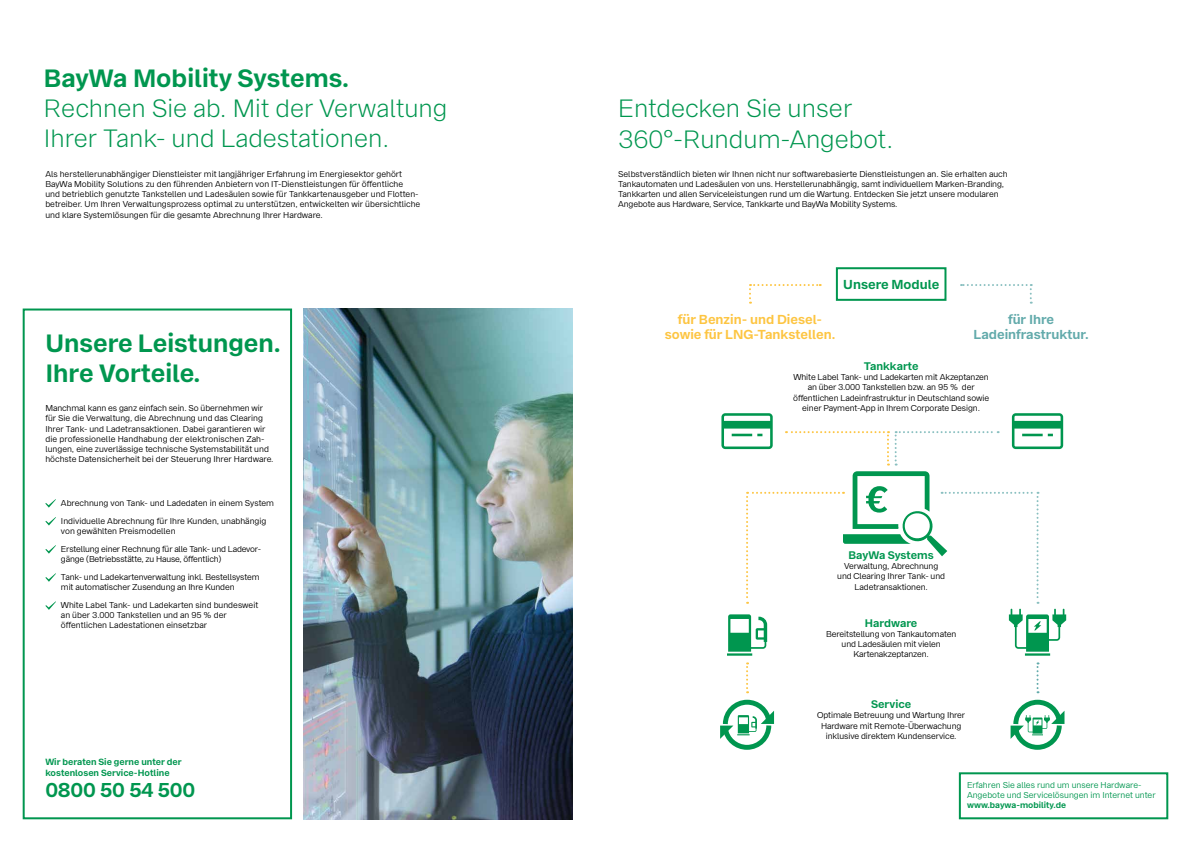
<style>
.page{position:relative;width:1191px;height:842px;background:#fff}
.page>*{position:absolute;margin:0;border:0;box-sizing:border-box;transform-origin:0 0}
.t1{font:300 25px/30px "Bay Wa Sans";color:#00964f}
.t2{font:700 25px/30px "Bay Wa Sans";color:#00964f}
.t3{font:700 20px "Bay Wa Sans";color:#00964f}
.t4{font:700 13px/15.6px "Bay Wa Sans";color:#fdc542;text-align:center}
.t5{font:700 13px/15.6px "Bay Wa Sans";color:#62aaab;text-align:center}
.t6{font:700 13px "Bay Wa Sans";color:#00964f}
.t7{font:700 11px "Bay Wa Sans";color:#00964f}
.t8{font:700 9px/10.8px "Bay Wa Sans";color:#00964f}
.t9{font:8.5px/10.2px "Bay Wa Sans";letter-spacing:-.01em;color:#000}
.t10{font:8.5px/10.2px "Bay Wa Sans";color:#00964f}
.t11{font:700 8.5px "Bay Wa Sans";color:#00964f}
</style>
<div class="page">
<div style="left:23px;top:308px;width:269px;height:511px;border:2px solid #00964f"></div>
<div style="left:959px;top:772px;width:209px;height:47px;border:2px solid #00964f"></div>
<svg style="left:720px;top:662px;width:54px;height:88px"></svg>
<svg style="left:1010px;top:662px;width:54px;height:88px"></svg>
<svg style="left:1012px;top:413px;width:51px;height:36px"></svg>
<svg style="left:721px;top:413px;width:51px;height:36px"></svg>
<svg style="left:749px;top:284px;width:71px;height:20px"></svg>
<svg style="left:961px;top:284px;width:70px;height:20px"></svg>
<svg style="left:727px;top:471px;width:339px;height:185px"></svg>
<svg style="left:786px;top:431px;width:212px;height:34px"></svg>
<svg style="left:45px;top:499px;width:11px;height:9px"></svg>
<svg style="left:45px;top:517px;width:11px;height:8px"></svg>
<svg style="left:45px;top:545px;width:11px;height:9px"></svg>
<svg style="left:45px;top:573px;width:11px;height:9px"></svg>
<svg style="left:45px;top:601px;width:11px;height:9px"></svg>
<img style="left:303px;top:308px;width:270px;height:511px">
<div style="left:836px;top:267px;width:110px;height:34px;border:2px solid #00964f"></div>
<h1 class="t2" style="left:44px;top:64px;width:306px">BayWa Mobility Systems.</h1>
<h1 class="t1" style="left:44px;top:93px;width:405px">Rechnen Sie ab. Mit der Verwaltung<br>Ihrer Tank- und Ladestationen.</h1>
<h1 class="t1" style="left:618px;top:94px;width:276px">Entdecken Sie unser<br>360°-Rundum-Angebot.</h1>
<p class="t9" style="left:45px;top:169px;width:376px">Als herstellerunabhängiger Dienstleister mit langjähriger Erfahrung im Energiesektor gehört BayWa Mobility Solutions zu den führenden Anbietern von IT-Dienstleistungen für öffentliche<br>und betrieblich genutzte Tankstellen und Ladesäulen sowie für Tankkartenausgeber und Flotten&shy;betreiber. Um Ihren Verwaltungsprozess optimal zu unterstützen, entwickelten wir übersichtliche und klare Systemlösungen für die gesamte Abrechnung Ihrer Hardware.</p>
<h1 class="t2" style="left:45px;top:329px;width:237px">Unsere Leistungen.<br>Ihre Vorteile.</h1>
<p class="t9" style="left:45px;top:403px;width:230px">Manchmal kann es ganz einfach sein. So übernehmen wir für Sie die Verwaltung, die Abrechnung und das Clearing Ihrer Tank- und Ladetransaktionen. Dabei garantieren wir die professionelle Handhabung der elektronischen Zah&shy;lungen, eine zuverlässige technische Systemstabilität und höchste Datensicherheit bei der Steuerung Ihrer Hardware.</p>
<p class="t9" style="left:61px;top:494px;width:215px;line-height:17.9px">Abrechnung von Tank- und Ladedaten in einem System<br>Individuelle Abrechnung für Ihre Kunden, unabhängig</p>
<p class="t9" style="left:61px;top:522px;width:202px;line-height:17.9px">von gewählten Preismodellen<br>Erstellung einer Rechnung für alle Tank- und Ladevor-</p>
<p class="t9" style="left:61px;top:550px;width:200px;line-height:17.9px">gänge (Betriebsstätte, zu Hause, öffentlich)<br>Tank- und Ladekartenverwaltung inkl. Bestellsystem</p>
<p class="t9" style="left:61px;top:578px;width:199px;line-height:17.9px">mit automatischer Zusendung an Ihre Kunden<br>White Label Tank- und Ladekarten sind bundesweit</p>
<p class="t9" style="left:61px;top:610px;width:167px">an über 3.000 Tankstellen und an 95 % der öffentlichen Ladestationen einsetzbar</p>
<p class="t9" style="left:618px;top:169px;width:391px">Selbstverständlich bieten wir Ihnen nicht nur softwarebasierte Dienstleistungen an. Sie erhalten auch Tankautomaten und Ladesäulen von uns. Herstellerunabhängig, samt individuellem Marken-Branding, Tankkarten und allen Serviceleistungen rund um die Wartung. Entdecken Sie jetzt unsere modularen Angebote aus Hardware, Service, Tankkarte und BayWa Mobility Systems.</p>
<h3 class="t6" style="left:843px;top:276px;width:97px">Unsere Module</h3>
<h3 class="t4" style="left:665px;top:311px;width:172px">für Benzin- und Diesel&shy;sowie für LNG-Tankstellen.</h3>
<h3 class="t5" style="left:973px;top:311px;width:117px">für Ihre<br>Ladeinfrastruktur.</h3>
<p class="t7" style="left:863px;top:359px;width:56px">Tankkarte</p>
<p class="t9" style="left:793px;top:372px;width:197px;text-align:center">White Label Tank- und Ladekarten mit Akzeptanzen an über 3.000 Tankstellen bzw. an 95 % der öffentlichen Ladeinfrastruktur in Deutschland sowie einer Payment-App in Ihrem Corporate Design.</p>
<p class="t7" style="left:848px;top:548px;width:87px">BayWa Systems</p>
<p class="t9" style="left:837px;top:561px;width:109px;text-align:center">Verwaltung, Abrechnung und Clearing Ihrer Tank- und<br>Ladetransaktionen.</p>
<p class="t7" style="left:865px;top:616px;width:54px">Hardware</p>
<p class="t9" style="left:826px;top:629px;width:132px;text-align:center">Bereitstellung von Tankautomaten und Ladesäulen mit vielen<br>Kartenakzeptanzen.</p>
<p class="t7" style="left:871px;top:697px;width:42px">Service</p>
<p class="t9" style="left:817px;top:710px;width:150px;text-align:center">Optimale Betreuung und Wartung Ihrer<br>Hardware mit Remote-Überwachung inklusive direktem Kundenservice.</p>
<p class="t8" style="left:45px;top:756px;width:138px">Wir beraten Sie gerne unter der kostenlosen Service-Hotline</p>
<h2 class="t3" style="left:45px;top:777px;width:151px">0800 50 54 500</h2>
<p class="t10" style="left:967px;top:780px;width:190px">Erfahren Sie alles rund um unsere Hardware-<br>Angebote und Servicelösungen im Internet unter</p>
<p class="t11" style="left:967px;top:800px;width:101px">www.baywa-mobility.de</p>
</div>
